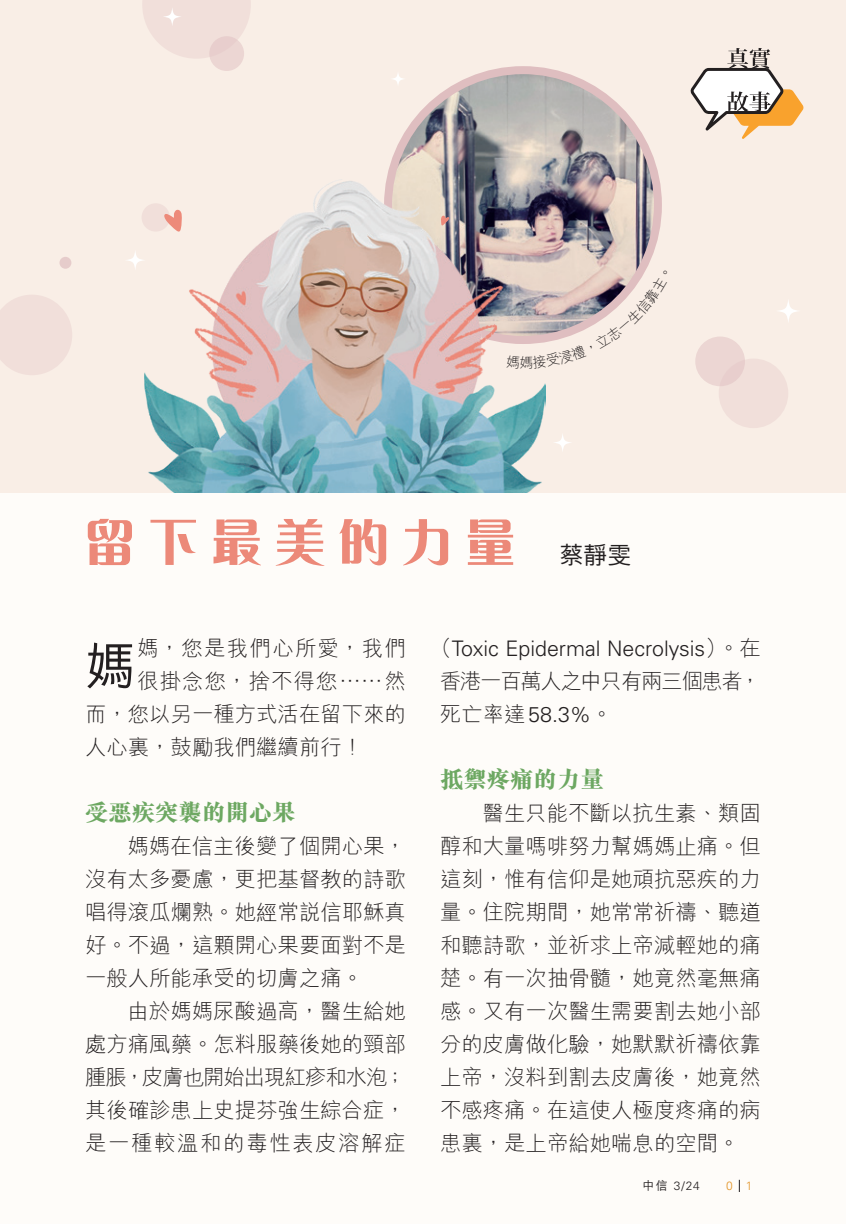
<style>
.page{position:relative;width:846px;height:1224px;background:#fefcf9}
.page>*{position:absolute;margin:0;border:0;box-sizing:border-box;transform-origin:0 0}
.t1{font:800 52px "M Ellan HK";letter-spacing:.22em;color:#ec8979}
.t2{font:500 51.2px "M Hei HK";color:#231f20}
.t3{font:800 23.4px "M Sung HK";color:#6da862}
.t4{font:300 21.4px/33px "M Hei HK";color:#231f20;text-align:justify}
.t5{font:300 21.4px "Univers LT Std";color:#231f20}
.t6{font:300 21.4px/33px "M Hei HK";letter-spacing:-.06em;color:#231f20}
.t7{font:300 21.4px "M Hei HK";letter-spacing:.06em;color:#231f20}
.t8{font:300 21.4px "M Hei HK";letter-spacing:.05em;color:#231f20}
.t9{font:300 12px "Univers LT Std";color:#231f20}
.t10{font:300 12px "Univers LT Std";color:#e29428}
.s1{font-family:"M Hei HK";font-weight:500;font-size:24px;color:#231f20}
.s2{font-family:"M Hei HK"}
.s3{font-family:"Univers LT Std"}
.s4{font-family:"M Hei HK";font-weight:500}
</style>
<div class="page">
<div style="left:0;top:0;width:846px;height:492px;background:#f9eee6"></div>
<div style="left:695px;top:337px;width:50px;height:49px;background:#ecd6d3;border-radius:50%"></div>
<div style="left:209px;top:36px;width:35px;height:35px;background:#ecd6d3;border-radius:50%"></div>
<div style="left:59px;top:257px;width:12px;height:12px;background:#e6cccb;border-radius:50%"></div>
<div style="left:719px;top:359px;width:69px;height:69px;background:linear-gradient(to right,#eedad6,#f2e1db);border-radius:50%"></div>
<svg style="left:142px;top:0;width:109px;height:58px"></svg>
<svg style="left:0;top:295px;width:72px;height:80px"></svg>
<div style="left:142px;top:203px;width:28px;height:29px;background:#f1dfda;border-radius:50%"></div>
<img style="left:388px;top:70px;width:270px;height:270px;border-radius:134px">
<svg style="left:125px;top:250px;width:21px;height:21px"></svg>
<svg style="left:776px;top:299px;width:25px;height:24px"></svg>
<svg style="left:553px;top:433px;width:20px;height:20px"></svg>
<svg style="left:390px;top:71px;width:16px;height:16px"></svg>
<svg style="left:163px;top:7px;width:19px;height:19px"></svg>
<img style="left:144px;top:180px;width:401px;height:312px">
<svg style="left:441px;top:216px;width:8px;height:10px"></svg>
<svg style="left:739px;top:1180px;width:1px;height:12px"></svg>
<svg style="left:690px;top:48px;width:114px;height:91px"></svg>
<svg style="left:507px;top:270px;width:139px;height:99px"></svg>
<h1 class="t1" style="left:84px;top:517px;width:549px">留下最美的力量 <span class="s1">蔡靜雯</span></h1>
<h2 class="t2" style="left:85px;top:629px;width:53px">媽</h2>
<p class="t7" style="left:137px;top:637px;width:270px">媽，您是我們心所愛，我們</p>
<p class="t8" style="left:137px;top:670px;width:270px">很掛念您，捨不得您⋯⋯然</p>
<p class="t4" style="left:85px;top:697px;width:323px">而，您以另一種方式活在留下來的</p>
<p class="t4" style="left:85px;top:730px;width:280px">人心裏，鼓勵我們繼續前行！</p>
<p class="t3" style="left:85px;top:800px;width:212px">受惡疾突襲的開心果</p>
<p class="t4" style="left:85px;top:829px;width:322px;text-indent:43px">媽媽在信主後變了個開心果，沒有太多憂慮，更把基督教的詩歌唱得滾瓜爛熟。她經常說信耶穌真好。不過，這顆開心果要面對不是一般人所能承受的切膚之痛。</p>
<p class="t4" style="left:85px;top:994px;width:323px;text-indent:43px">由於媽媽尿酸過高，醫生給她處方痛風藥。怎料服藥後她的頸部腫脹，皮膚也開始出現紅疹和水泡；其後確診患上史提芬強生綜合症，是一種較溫和的毒性表皮溶解症</p>
<p class="t5" style="left:430px;top:635px;width:332px"><span class="s2">（</span>Toxic Epidermal Necrolysis<span class="s2">）。在</span></p>
<p class="t6" style="left:440px;top:664px;width:322px">香港一百萬人之中只有兩三個患者，死亡率達<span class="s3">58.3%</span>。</p>
<p class="t3" style="left:440px;top:767px;width:165px">抵禦疼痛的力量</p>
<p class="t4" style="left:440px;top:796px;width:323px;text-indent:43px">醫生只能不斷以抗生素、類固醇和大量嗎啡努力幫媽媽止痛。但這刻，惟有信仰是她頑抗惡疾的力量。住院期間，她常常祈禱、聽道和聽詩歌，並祈求上帝減輕她的痛楚。有一次抽骨髓，她竟然毫無痛感。又有一次醫生需要割去她小部分的皮膚做化驗，她默默祈禱依靠上帝，沒料到割去皮膚後，她竟然不感疼痛。在這使人極度疼痛的病患裏，是上帝給她喘息的空間。</p>
<p class="t9" style="left:642px;top:1179px;width:59px"><span class="s4">中信</span> 3/24</p>
<p class="t10" style="left:726px;top:1179px;width:28px">0 1</p>
</div>
